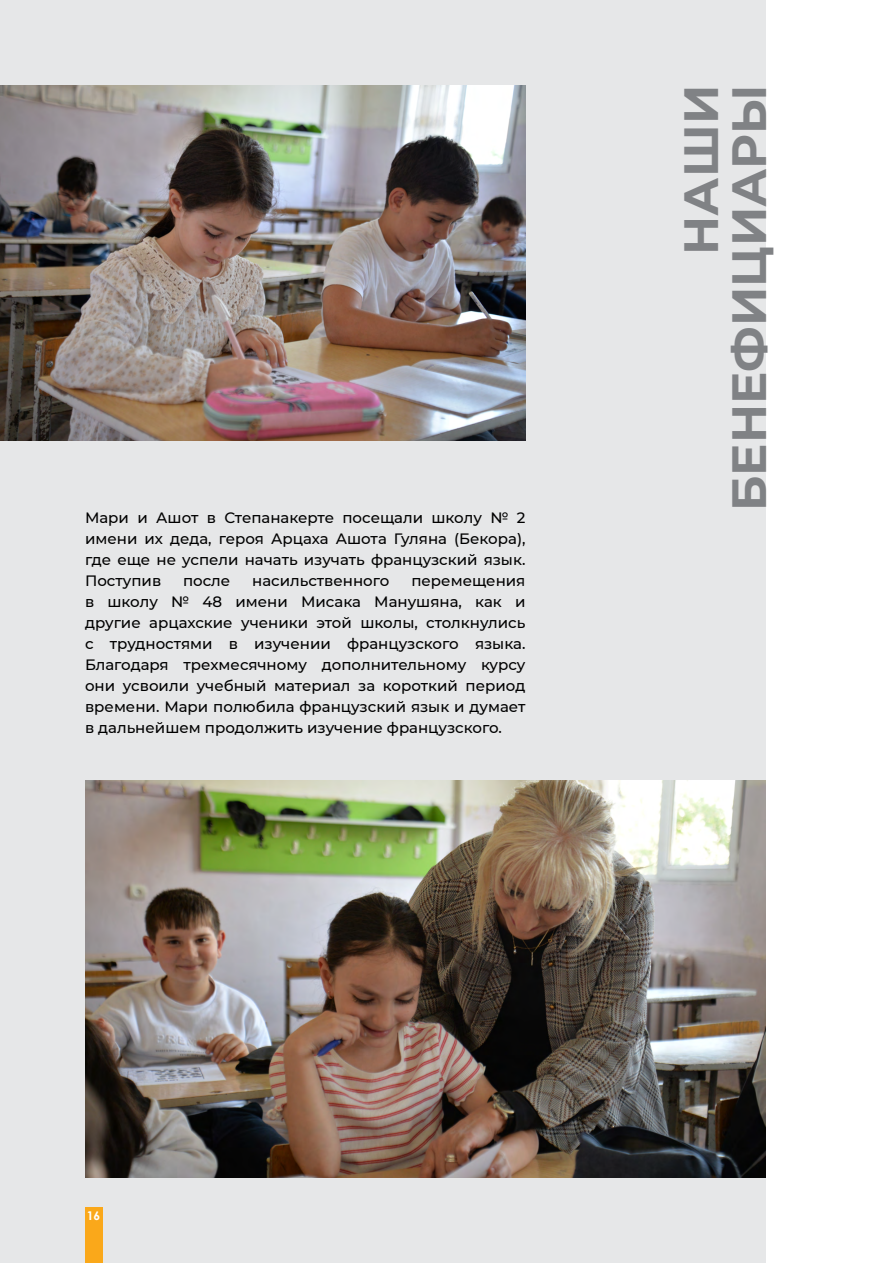
<style>
.page{position:relative;width:893px;height:1263px;background:#fff}
.page>*{position:absolute;margin:0;border:0;box-sizing:border-box;transform-origin:0 0}
.t1{font:700 48px "Montserrat";color:#808285}
.t2{font:500 15px/21px "Montserrat";color:#000;text-align:justify}
.t3{font:700 12px "Century Gothic";color:#fff}
</style>
<div class="page">
<div style="left:0;top:0;width:765px;height:1263px;background:#e6e7e8"></div>
<img style="left:0;top:85px;width:525px;height:355px">
<div style="left:85px;top:1208px;width:17px;height:55px;background:#faa81a"></div>
<img style="left:85px;top:780px;width:680px;height:398px">
<p class="t2" style="left:85px;top:507px;width:442px">Мари и Ашот в Степанакерте посещали школу № 2</p>
<p class="t2" style="left:85px;top:528px;width:442px">имени их деда, героя Арцаха Ашота Гуляна (Бекора), где еще не успели начать изучать французский язык.<br>Поступив</p>
<p class="t2" style="left:85px;top:570px;width:442px;text-indent:326px">перемещения в школу № 48 имени Мисака Манушяна, как и другие арцахские ученики этой школы, столкнулись с трудностями в изучении французского языка.<br>Благодаря трехмесячному дополнительному курсу они усвоили учебный материал за короткий период времени. Мари полюбила французский язык и думает в дальнейшем продолжить изучение французского.</p>
<p class="t2" style="left:183px;top:570px;width:49px">после</p>
<p class="t2" style="left:252px;top:570px;width:139px">насильственного</p>
<h1 class="t1" style="left:666px;top:255px;width:171px;rotate:-90deg">НАШИ</h1>
<h1 class="t1" style="left:714px;top:511px;width:427px;rotate:-90deg">БЕНЕФИЦИАРЫ</h1>
<p class="t3" style="left:87px;top:1206px;width:15px">16</p>
</div>
